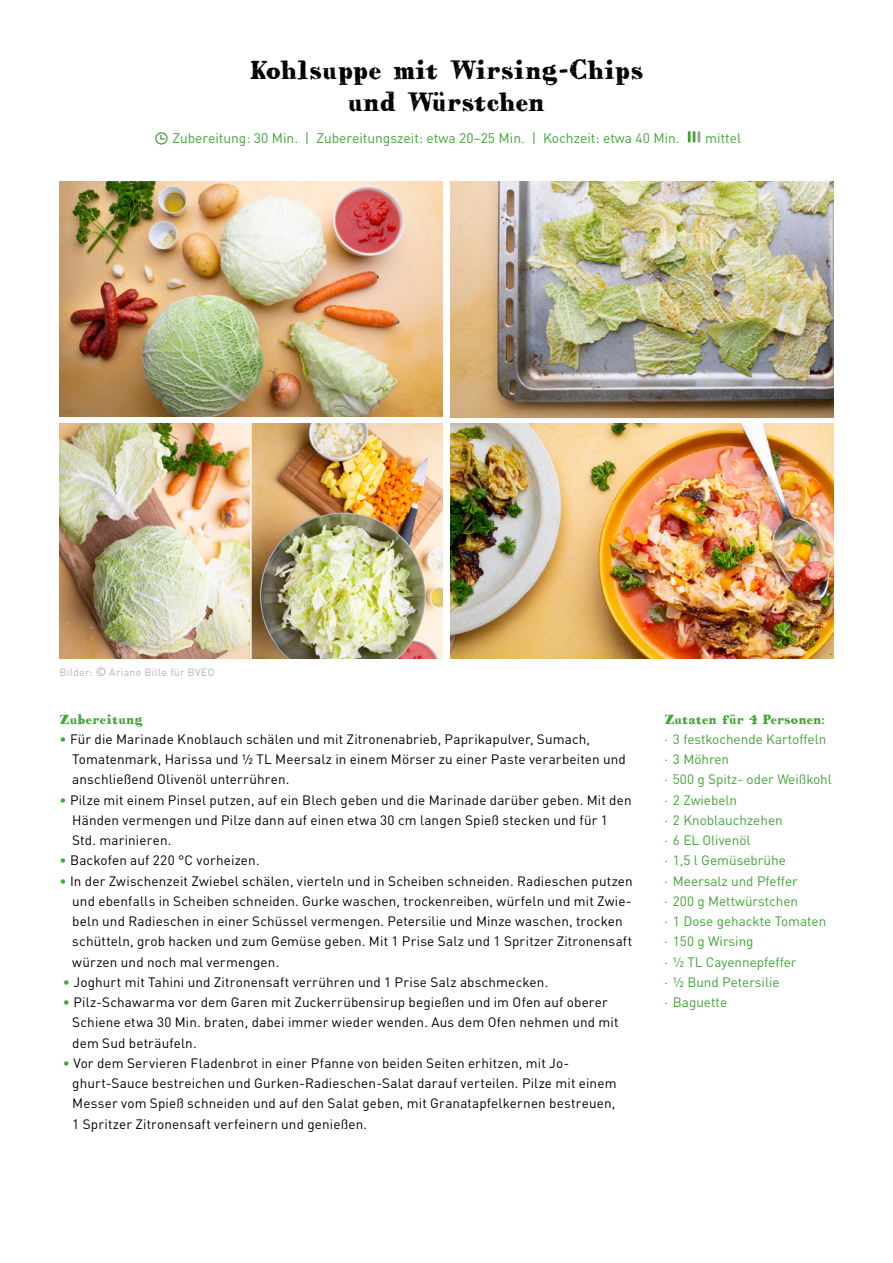
<style>
.page{position:relative;width:893px;height:1263px;background:#fff}
.page>*{position:absolute;margin:0;border:0;box-sizing:border-box;transform-origin:0 0}
.t1{font:27px/31.5px "HVD Bodedo";color:#000;text-align:center}
.t2{font:13.8px "DIN Pro";color:#3fa535}
.t3{font:13.5px/20.2px "DIN Pro";letter-spacing:.01em;color:#000}
.t4{font:13.5px/20.2px "DIN Pro";color:#3fa535}
.t5{font:13.5px "HVD Bodedo";letter-spacing:-.005em;color:#3fa535}
.t6{font:10.5px "DIN Pro";letter-spacing:.03em;color:#b3b2b2}
.s1{font-size:12px;color:#9d9d9c}
.s2{color:#3aaa35}
</style>
<div class="page">
<img style="left:60px;top:423px;width:190px;height:236px">
<img style="left:60px;top:181px;width:382px;height:236px">
<svg style="left:155px;top:132px;width:13px;height:13px"></svg>
<svg style="left:688px;top:131px;width:12px;height:12px"></svg>
<img style="left:451px;top:423px;width:382px;height:236px">
<img style="left:451px;top:181px;width:382px;height:236px">
<img style="left:252px;top:423px;width:190px;height:236px">
<h1 class="t1" style="left:249px;top:54px;width:395px">Kohlsuppe mit Wirsing-Chips und Würstchen</h1>
<p class="t2" style="left:172px;top:127px;width:509px">Zubereitung: 30 Min. | Zubereitungszeit: etwa 20–25 Min. | Kochzeit: etwa 40 Min.</p>
<p class="t2" style="left:705px;top:127px;width:38px">mittel</p>
<p class="t6" style="left:60px;top:663px;width:157px">Bilder: <span class="s1">©</span> Ariane Bille für BVEO</p>
<p class="t5" style="left:60px;top:710px;width:85px">Zubereitung</p>
<p class="t3" style="left:72px;top:727px;width:555px;text-indent:-13px"><span class="s2">•</span> Für die Marinade Knoblauch schälen und mit Zitronenabrieb, Paprikapulver, Sumach,<br>Tomatenmark, Harissa und ½ TL Meersalz in einem Mörser zu einer Paste verarbeiten und anschließend Olivenöl unterrühren.</p>
<p class="t3" style="left:72px;top:788px;width:561px;text-indent:-13px"><span class="s2">•</span> Pilze mit einem Pinsel putzen, auf ein Blech geben und die Marinade darüber geben. Mit den<br>Händen vermengen und Pilze dann auf einen etwa 30 cm langen Spieß stecken und für 1<br>Std. marinieren.</p>
<p class="t3" style="left:60px;top:849px;width:202px"><span class="s2">•</span> Backofen auf 220 °C vorheizen.</p>
<p class="t3" style="left:72px;top:869px;width:562px;text-indent:-13px"><span class="s2">•</span> In der Zwischenzeit Zwiebel schälen, vierteln und in Scheiben schneiden. Radieschen putzen und ebenfalls in Scheiben schneiden. Gurke waschen, trockenreiben, würfeln und mit Zwie&shy;beln und Radieschen in einer Schüssel vermengen. Petersilie und Minze waschen, trocken schütteln, grob hacken und zum Gemüse geben. Mit 1 Prise Salz und 1 Spritzer Zitronensaft würzen und noch mal vermengen.</p>
<p class="t3" style="left:63px;top:970px;width:487px"><span class="s2">•</span> Joghurt mit Tahini und Zitronensaft verrühren und 1 Prise Salz abschmecken.</p>
<p class="t3" style="left:72px;top:991px;width:548px;text-indent:-9px"><span class="s2">•</span> Pilz-Schawarma vor dem Garen mit Zuckerrübensirup begießen und im Ofen auf oberer<br>Schiene etwa 30 Min. braten, dabei immer wieder wenden. Aus dem Ofen nehmen und mit dem Sud beträufeln.</p>
<p class="t3" style="left:72px;top:1051px;width:546px;text-indent:-9px"><span class="s2">•</span> Vor dem Servieren Fladenbrot in einer Pfanne von beiden Seiten erhitzen, mit Jo&shy;ghurt-Sauce bestreichen und Gurken-Radieschen-Salat darauf verteilen. Pilze mit einem Messer vom Spieß schneiden und auf den Salat geben, mit Granatapfelkernen bestreuen, 1 Spritzer Zitronensaft verfeinern und genießen.</p>
<p class="t5" style="left:664px;top:710px;width:162px">Zutaten für 4 Personen:</p>
<p class="t4" style="left:664px;top:727px;width:169px">· 3 festkochende Kartoffeln · 3 Möhren<br>· 500 g Spitz- oder Weißkohl · 2 Zwiebeln<br>· 2 Knoblauchzehen<br>· 6 EL Olivenöl<br>· 1,5 l Gemüsebrühe<br>· Meersalz und Pfeffer<br>· 200 g Mettwürstchen<br>· 1 Dose gehackte Tomaten · 150 g Wirsing<br>· ½ TL Cayennepfeffer<br>· ½ Bund Petersilie<br>· Baguette</p>
</div>
